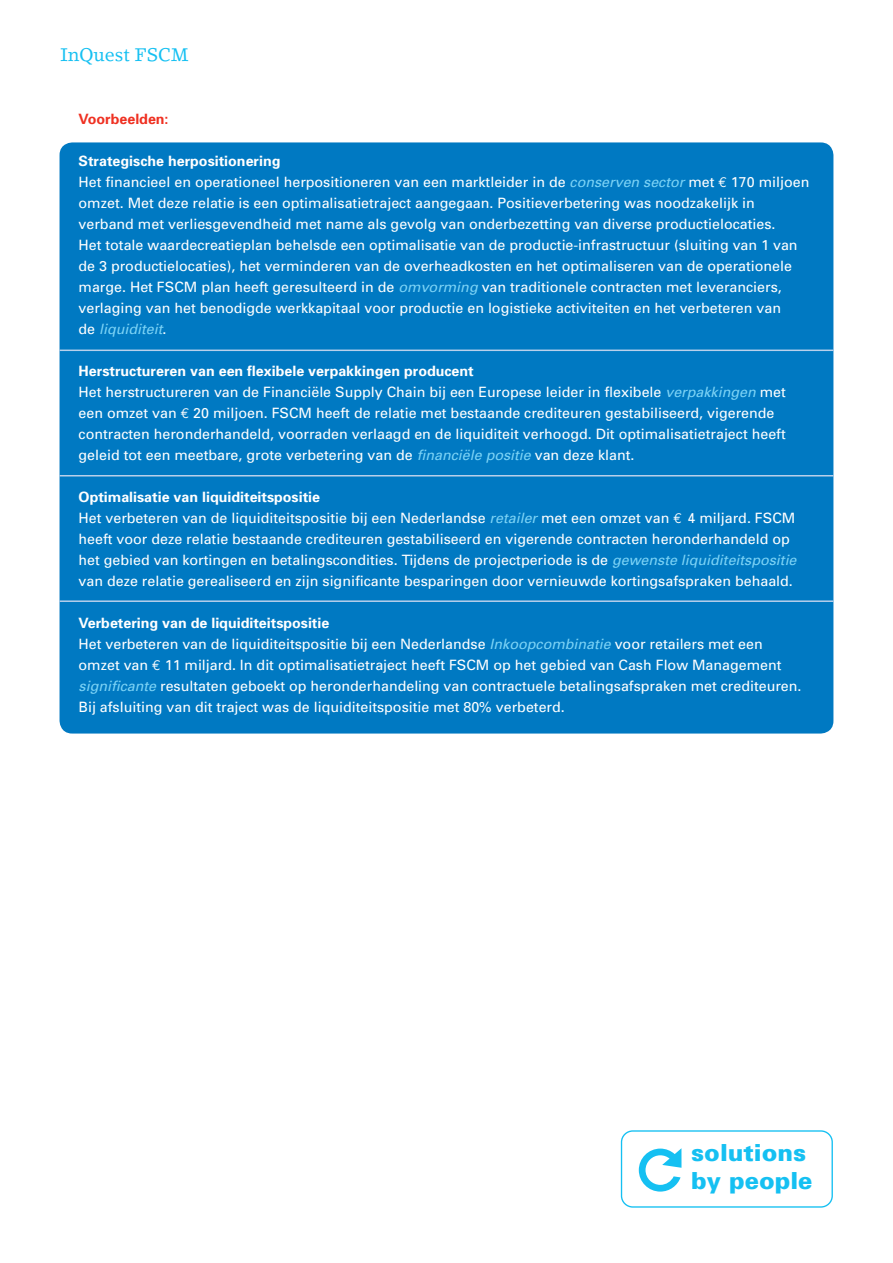
<style>
.page{position:relative;width:893px;height:1263px;background:#fff}
.page>*{position:absolute;margin:0;border:0;box-sizing:border-box;transform-origin:0 0}
.t1{font:900 23.55px/28.2px "Univers";color:#15c0f2}
.t2{font:18px "Lino Letter";color:#15c0f2}
.t3{font:14.25px/21px "Univers";color:#fff}
.t4{font:700 14.25px "Univers";color:#ef3122}
.s1{font-weight:700}
.s2{font-style:italic;color:#7cd3f6}
.s3{font-family:"Euro Mono"}
</style>
<div class="page">
<div style="left:621px;top:1130px;width:212px;height:78px;border:1px solid #15c0f2;border-radius:11px"></div>
<svg style="left:639px;top:1148px;width:42px;height:43px"></svg>
<div style="left:60px;top:142px;width:773px;height:591px;background:#0079c2;border-radius:13px"></div>
<hr style="left:60px;top:350px;width:773px;height:1px;background:#b9d0eb">
<hr style="left:60px;top:475px;width:773px;height:1px;background:#b9d0eb">
<hr style="left:60px;top:600px;width:773px;height:2px;background:#b9d0eb">
<p class="t2" style="left:61px;top:44px;width:130px">InQuest FSCM</p>
<p class="t4" style="left:79px;top:110px;width:92px">Voorbeelden:</p>
<p class="t3" style="left:79px;top:150px;width:732px"><span class="s1">Strategische herpositionering<br></span>Het financieel en operationeel herpositioneren van een marktleider in de <span class="s2">conserven sector</span> met <span class="s3">€</span> 170 miljoen omzet. Met deze relatie is een optimalisatietraject aangegaan. Positieverbetering was noodzakelijk in verband met verliesgevendheid met name als gevolg van onderbezetting van diverse productielocaties.<br>Het totale waardecreatieplan behelsde een optimalisatie van de productie-infrastructuur (sluiting van 1 van de 3 productielocaties), het verminderen van de overheadkosten en het optimaliseren van de operationele marge. Het FSCM plan heeft geresulteerd in de <span class="s2">omvorming</span> van traditionele contracten met leveranciers, verlaging van het benodigde werkkapitaal voor productie en logistieke activiteiten en het verbeteren van<br>de <span class="s2">liquiditeit</span>.</p>
<p class="t3" style="left:79px;top:360px;width:709px"><span class="s1">Herstructureren van een flexibele verpakkingen producent<br></span>Het herstructureren van de Financiële Supply Chain bij een Europese leider in flexibele <span class="s2">verpakkingen</span> met een omzet van <span class="s3">€</span> 20 miljoen. FSCM heeft de relatie met bestaande crediteuren gestabiliseerd, vigerende contracten heronderhandeld, voorraden verlaagd en de liquiditeit verhoogd. Dit optimalisatietraject heeft geleid tot een meetbare, grote verbetering van de <span class="s2">financiële positie</span> van deze klant.</p>
<p class="t3" style="left:79px;top:486px;width:719px"><span class="s1">Optimalisatie van liquiditeitspositie<br></span>Het verbeteren van de liquiditeitspositie bij een Nederlandse <span class="s2">retailer</span> met een omzet van <span class="s3">€</span> 4 miljard. FSCM heeft voor deze relatie bestaande crediteuren gestabiliseerd en vigerende contracten heronderhandeld op het gebied van kortingen en betalingscondities. Tijdens de projectperiode is de <span class="s2">gewenste liquiditeitspositie </span>van deze relatie gerealiseerd en zijn significante besparingen door vernieuwde kortingsafspraken behaald.</p>
<p class="t3" style="left:79px;top:612px;width:724px"><span class="s1">Verbetering van de liquiditeitspositie<br></span>Het verbeteren van de liquiditeitspositie bij een Nederlandse <span class="s2">Inkoopcombinatie</span> voor retailers met een omzet van <span class="s3">€</span> 11 miljard. In dit optimalisatietraject heeft FSCM op het gebied van Cash Flow Management <span class="s2">significante</span> resultaten geboekt op heronderhandeling van contractuele betalingsafspraken met crediteuren.<br>Bij afsluiting van dit traject was de liquiditeitspositie met 80% verbeterd.</p>
<h1 class="t1" style="left:691px;top:1137px;width:123px">solutions by people</h1>
</div>
